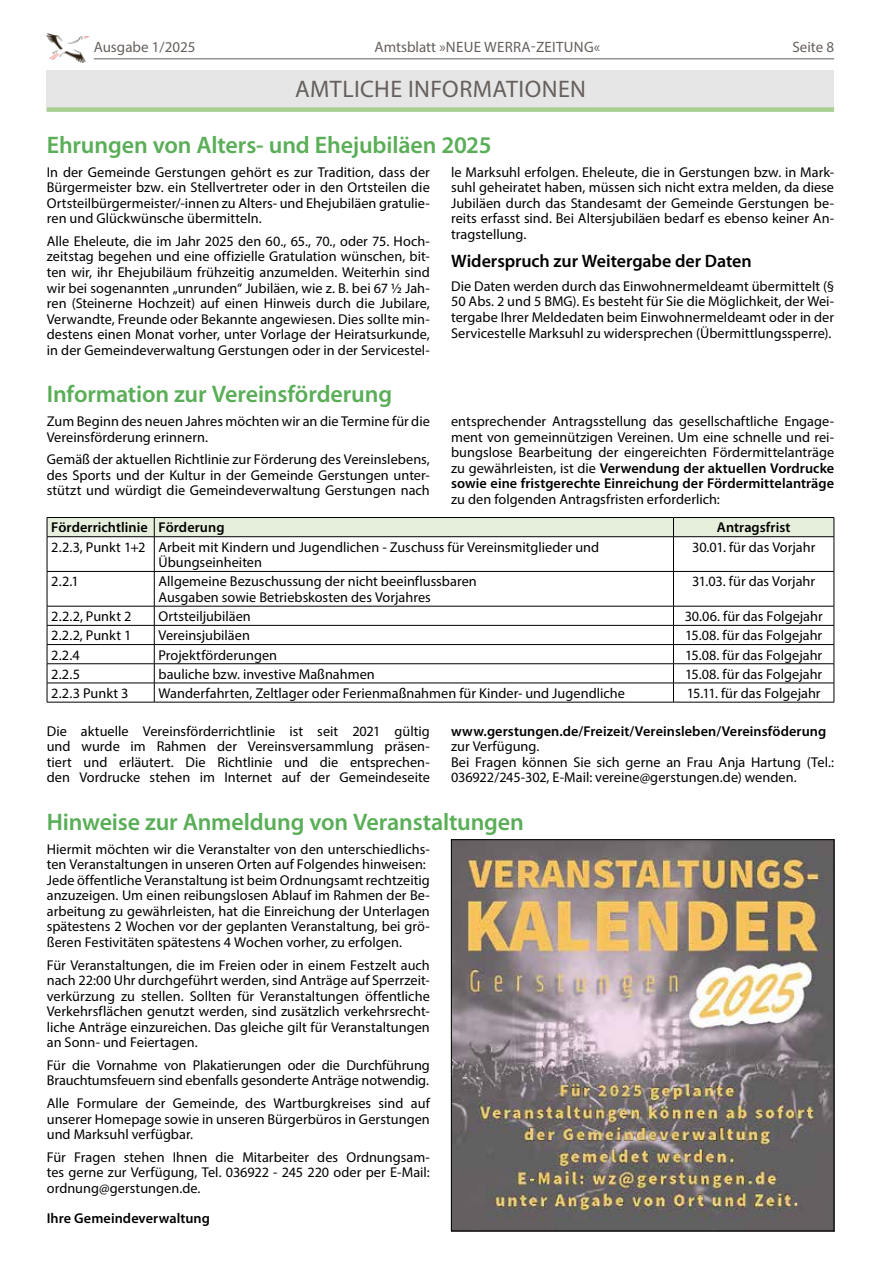
<style>
.page{position:relative;width:881px;height:1263px;background:#fff}
.page>*{position:absolute;margin:0;border:0;box-sizing:border-box;transform-origin:0 0}
.t1{font:600 24px "Myriad Pro";letter-spacing:-.005em;color:#5aae57}
.t2{font:24px "Myriad Pro";letter-spacing:.02em;color:#66605c}
.t3{font:600 18px "Myriad Pro";letter-spacing:-.005em;color:#000}
.t4{font:15px "Myriad Pro";letter-spacing:.02em;color:#66605c}
.t5{font:15px "Myriad Pro";color:#66605c}
.t6{font:14.25px/15.6px "Myriad Pro";color:#000;text-align:justify}
.t7{font:600 14.25px "Myriad Pro";letter-spacing:.005em;color:#000}
.s1{font-weight:600}
</style>
<div class="page">
<hr style="left:94px;top:58px;width:739px;height:1px;background:#66605c">
<img style="left:47px;top:33px;width:42px;height:30px">
<div style="left:47px;top:70px;width:786px;height:41px;background:#e7e6e6"></div>
<div style="left:47px;top:107px;width:786px;height:5px;background:#a9cf93"></div>
<svg style="left:47px;top:517px;width:787px;height:20px;background:#d3dcca"></svg>
<hr style="left:673px;top:517px;width:160px;height:1px;background:#000">
<hr style="left:673px;top:536px;width:160px;height:1px;background:#000">
<hr style="left:47px;top:537px;width:1px;height:34px;background:#000">
<hr style="left:154px;top:537px;width:1px;height:34px;background:#000">
<hr style="left:47px;top:571px;width:107px;height:1px;background:#000">
<hr style="left:673px;top:537px;width:1px;height:34px;background:#000">
<hr style="left:154px;top:571px;width:519px;height:1px;background:#000">
<hr style="left:833px;top:537px;width:1px;height:34px;background:#000">
<hr style="left:673px;top:571px;width:160px;height:1px;background:#000">
<hr style="left:47px;top:572px;width:1px;height:34px;background:#000">
<hr style="left:154px;top:572px;width:1px;height:34px;background:#000">
<hr style="left:47px;top:606px;width:107px;height:1px;background:#000">
<hr style="left:673px;top:572px;width:1px;height:34px;background:#000">
<hr style="left:154px;top:606px;width:519px;height:1px;background:#000">
<hr style="left:833px;top:572px;width:1px;height:34px;background:#000">
<hr style="left:673px;top:606px;width:160px;height:1px;background:#000">
<hr style="left:47px;top:625px;width:107px;height:1px;background:#000">
<hr style="left:154px;top:625px;width:519px;height:1px;background:#000">
<hr style="left:673px;top:625px;width:160px;height:1px;background:#000">
<hr style="left:47px;top:644px;width:107px;height:1px;background:#000">
<hr style="left:154px;top:644px;width:519px;height:1px;background:#000">
<hr style="left:673px;top:644px;width:160px;height:1px;background:#000">
<hr style="left:47px;top:663px;width:107px;height:1px;background:#000">
<hr style="left:154px;top:663px;width:519px;height:1px;background:#000">
<hr style="left:673px;top:663px;width:160px;height:1px;background:#000">
<hr style="left:47px;top:683px;width:107px;height:1px;background:#000">
<hr style="left:154px;top:683px;width:519px;height:1px;background:#000">
<hr style="left:673px;top:683px;width:160px;height:1px;background:#000">
<svg style="left:47px;top:606px;width:1px;height:96px"></svg>
<svg style="left:154px;top:606px;width:1px;height:96px"></svg>
<hr style="left:47px;top:702px;width:107px;height:1px;background:#000">
<svg style="left:673px;top:606px;width:1px;height:96px"></svg>
<hr style="left:154px;top:702px;width:519px;height:1px;background:#000">
<svg style="left:833px;top:606px;width:1px;height:96px"></svg>
<hr style="left:673px;top:702px;width:160px;height:1px;background:#000">
<img style="left:453px;top:841px;width:378px;height:388px">
<div style="left:451px;top:839px;width:382px;height:392px;border:1px solid #000"></div>
<p class="t5" style="left:94px;top:37px;width:103px">Ausgabe 1/2025</p>
<p class="t4" style="left:374px;top:37px;width:227px">Amtsblatt »NEUE WERRA-ZEITUNG«</p>
<p class="t5" style="left:792px;top:37px;width:43px">Seite 8</p>
<h1 class="t2" style="left:295px;top:74px;width:292px">AMTLICHE INFORMATIONEN</h1>
<h1 class="t1" style="left:47px;top:129px;width:446px">Ehrungen von Alters- und Ehejubiläen 2025</h1>
<p class="t6" style="left:47px;top:164px;width:384px">In der Gemeinde Gerstungen gehört es zur Tradition, dass der Bürgermeister bzw. ein Stellvertreter oder in den Ortsteilen die Ortsteilbürgermeister/-innen zu Alters- und Ehejubiläen gratulie&shy;ren und Glückwünsche übermitteln.</p>
<p class="t6" style="left:47px;top:233px;width:384px">Alle Eheleute, die im Jahr 2025 den 60., 65., 70., oder 75. Hoch&shy;zeitstag begehen und eine offizielle Gratulation wünschen, bit&shy;ten wir, ihr Ehejubiläum frühzeitig anzumelden. Weiterhin sind wir bei sogenannten „unrunden“ Jubiläen, wie z. B. bei 67 ½ Jah&shy;ren (Steinerne Hochzeit) auf einen Hinweis durch die Jubilare, Verwandte, Freunde oder Bekannte angewiesen. Dies sollte min&shy;destens einen Monat vorher, unter Vorlage der Heiratsurkunde, in der Gemeindeverwaltung Gerstungen oder in der Servicestel-</p>
<p class="t6" style="left:451px;top:164px;width:384px">le Marksuhl erfolgen. Eheleute, die in Gerstungen bzw. in Mark&shy;suhl geheiratet haben, müssen sich nicht extra melden, da diese Jubiläen durch das Standesamt der Gemeinde Gerstungen be&shy;reits erfasst sind. Bei Altersjubiläen bedarf es ebenso keiner An&shy;tragstellung.</p>
<p class="t3" style="left:451px;top:249px;width:302px">Widerspruch zur Weitergabe der Daten</p>
<p class="t6" style="left:451px;top:278px;width:384px">Die Daten werden durch das Einwohnermeldeamt übermittelt (§ 50 Abs. 2 und 5 BMG). Es besteht für Sie die Möglichkeit, der Wei&shy;tergabe Ihrer Meldedaten beim Einwohnermeldeamt oder in der Servicestelle Marksuhl zu widersprechen (Übermittlungssperre).</p>
<h1 class="t1" style="left:47px;top:379px;width:346px">Information zur Vereinsförderung</h1>
<p class="t6" style="left:47px;top:413px;width:384px">Zum Beginn des neuen Jahres möchten wir an die Termine für die<br>Vereinsförderung erinnern.</p>
<p class="t6" style="left:47px;top:451px;width:384px">Gemäß der aktuellen Richtlinie zur Förderung des Vereinslebens, des Sports und der Kultur in der Gemeinde Gerstungen unter&shy;stützt und würdigt die Gemeindeverwaltung Gerstungen nach</p>
<p class="t6" style="left:451px;top:413px;width:384px">entsprechender Antragsstellung das gesellschaftliche Engage&shy;ment von gemeinnützigen Vereinen. Um eine schnelle und rei&shy;bungslose Bearbeitung der eingereichten Fördermittelanträge zu gewährleisten, ist die <span class="s1">Verwendung der aktuellen Vordrucke sowie eine fristgerechte Einreichung der Fördermittelanträge</span></p>
<p class="t6" style="left:451px;top:491px;width:270px">zu den folgenden Antragsfristen erforderlich:</p>
<p class="t7" style="left:51px;top:519px;width:175px">Förderrichtlinie Förderung</p>
<p class="t7" style="left:716px;top:519px;width:75px">Antragsfrist</p>
<p class="t6" style="left:158px;top:539px;width:442px;text-indent:-107px">2.2.3, Punkt 1+2 Arbeit mit Kindern und Jugendlichen - Zuschuss für Vereinsmitglieder und<br>Übungseinheiten</p>
<p class="t6" style="left:691px;top:539px;width:125px">30.01. für das Vorjahr</p>
<p class="t6" style="left:51px;top:574px;width:29px">2.2.1</p>
<p class="t6" style="left:158px;top:574px;width:319px">Allgemeine Bezuschussung der nicht beeinflussbaren<br>Ausgaben sowie Betriebskosten des Vorjahres</p>
<p class="t6" style="left:692px;top:574px;width:124px">31.03. für das Vorjahr</p>
<p class="t6" style="left:51px;top:608px;width:82px">2.2.2, Punkt 2</p>
<p class="t6" style="left:158px;top:608px;width:94px">Ortsteiljubiläen</p>
<p class="t6" style="left:684px;top:608px;width:139px">30.06. für das Folgejahr</p>
<p class="t6" style="left:51px;top:627px;width:82px">2.2.2, Punkt 1</p>
<p class="t6" style="left:158px;top:627px;width:93px">Vereinsjubiläen</p>
<p class="t6" style="left:684px;top:627px;width:138px">15.08. für das Folgejahr</p>
<p class="t6" style="left:51px;top:647px;width:30px">2.2.4</p>
<p class="t6" style="left:158px;top:647px;width:120px">Projektförderungen</p>
<p class="t6" style="left:684px;top:647px;width:138px">15.08. für das Folgejahr</p>
<p class="t6" style="left:51px;top:666px;width:30px">2.2.5</p>
<p class="t6" style="left:158px;top:666px;width:218px">bauliche bzw. investive Maßnahmen</p>
<p class="t6" style="left:684px;top:666px;width:138px">15.08. für das Folgejahr</p>
<p class="t6" style="left:51px;top:685px;width:79px">2.2.3 Punkt 3</p>
<p class="t6" style="left:158px;top:685px;width:468px">Wanderfahrten, Zeltlager oder Ferienmaßnahmen für Kinder- und Jugendliche</p>
<p class="t6" style="left:686px;top:685px;width:135px">15.11. für das Folgejahr</p>
<p class="t6" style="left:47px;top:723px;width:384px">Die aktuelle Vereinsförderrichtlinie ist seit 2021 gültig und wurde im Rahmen der Vereinsversammlung präsen&shy;tiert und erläutert. Die Richtlinie und die entsprechen&shy;den Vordrucke stehen im Internet auf der Gemeindeseite</p>
<p class="t7" style="left:451px;top:722px;width:376px">www.gerstungen.de/Freizeit/Vereinsleben/Vereinsföderung</p>
<p class="t6" style="left:451px;top:738px;width:384px;text-align:left">zur Verfügung.<br>Bei Fragen können Sie sich gerne an Frau Anja Hartung (Tel.:<br>036922/245-302, E-Mail: vereine@gerstungen.de) wenden.</p>
<h1 class="t1" style="left:47px;top:806px;width:478px">Hinweise zur Anmeldung von Veranstaltungen</h1>
<p class="t6" style="left:47px;top:841px;width:384px;text-align:left">Hiermit möchten wir die Veranstalter von den unterschiedlichs&shy;ten Veranstaltungen in unseren Orten auf Folgendes hinweisen:<br>Jede öffentliche Veranstaltung ist beim Ordnungsamt rechtzeitig anzuzeigen. Um einen reibungslosen Ablauf im Rahmen der Be&shy;arbeitung zu gewährleisten, hat die Einreichung der Unterlagen spätestens 2 Wochen vor der geplanten Veranstaltung, bei grö&shy;ßeren Festivitäten spätestens 4 Wochen vorher, zu erfolgen.</p>
<p class="t6" style="left:47px;top:957px;width:384px">Für Veranstaltungen, die im Freien oder in einem Festzelt auch nach 22:00 Uhr durchgeführt werden, sind Anträge auf Sperrzeit&shy;verkürzung zu stellen. Sollten für Veranstaltungen öffentliche Verkehrsflächen genutzt werden, sind zusätzlich verkehrsrecht&shy;liche Anträge einzureichen. Das gleiche gilt für Veranstaltungen an Sonn- und Feiertagen.</p>
<p class="t6" style="left:47px;top:1057px;width:384px">Für die Vornahme von Plakatierungen oder die Durchführung<br>Brauchtumsfeuern sind ebenfalls gesonderte Anträge notwendig.</p>
<p class="t6" style="left:47px;top:1095px;width:384px">Alle Formulare der Gemeinde, des Wartburgkreises sind auf unserer Homepage sowie in unseren Bürgerbüros in Gerstungen und Marksuhl verfügbar.</p>
<p class="t6" style="left:47px;top:1149px;width:384px">Für Fragen stehen Ihnen die Mitarbeiter des Ordnungsam&shy;tes gerne zur Verfügung, Tel. 036922 - 245 220 oder per E-Mail: ordnung@gerstungen.de.</p>
<p class="t7" style="left:47px;top:1209px;width:164px">Ihre Gemeindeverwaltung</p>
</div>
